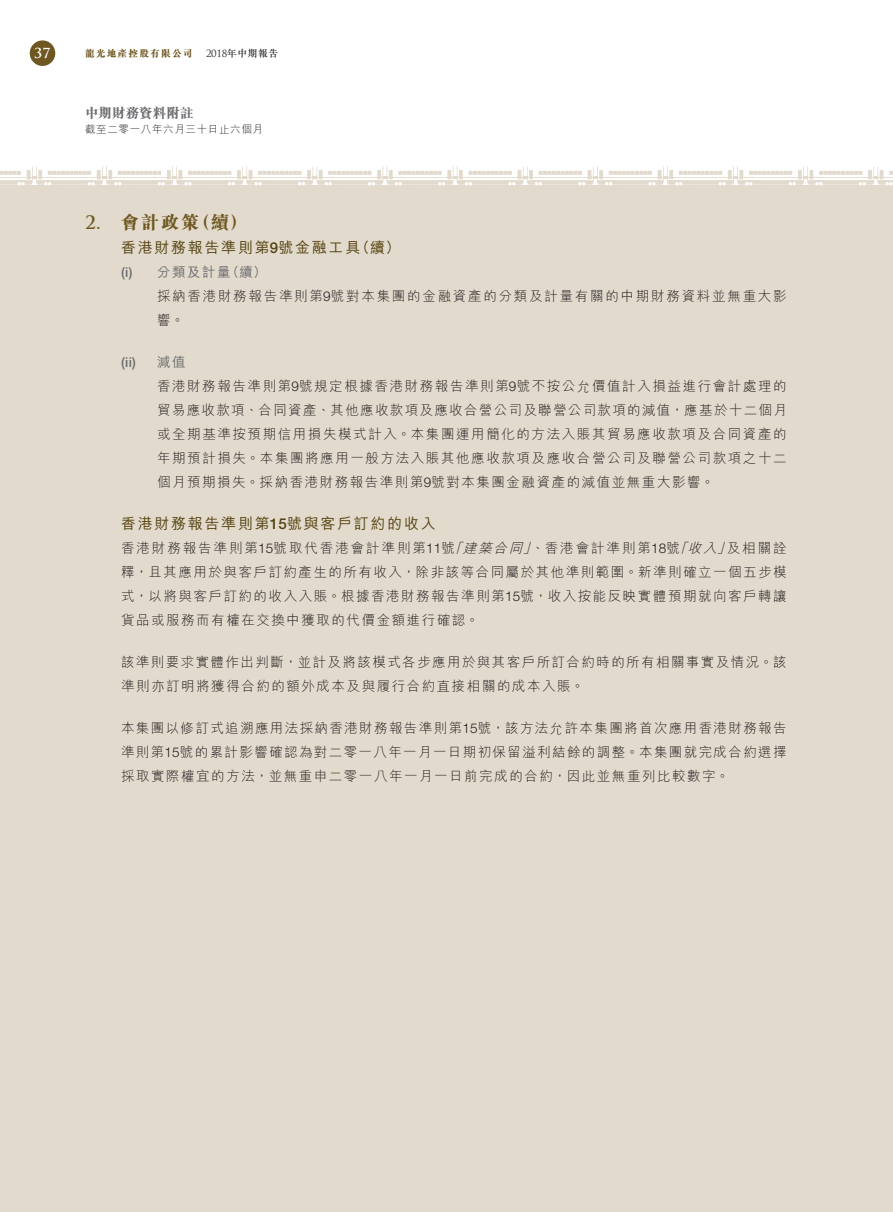
<style>
.page{position:relative;width:893px;height:1212px;background:#fff}
.page>*{position:absolute;margin:0;border:0;box-sizing:border-box;transform-origin:0 0}
._03_H1{font:800 18px "M Sung HK";color:#6e5721}
._03_H1-2{font:700 18px "Trajan Pro";color:#6e5721}
._04___H2{font:500 15px "M Hei HK";letter-spacing:.115em;color:#554211}
._12___P2{font:300 13.5px/24px "M Hei HK";letter-spacing:.115em;color:#231f20}
._13_____P4{font:300 13.5px/24px "M Hei HK";letter-spacing:.12em;color:#231f20}
._12___P2-2{font:300 13.5px "M Hei HK";letter-spacing:.145em;color:#231f20}
._05_____H3{font:500 13.5px "M Hei HK";letter-spacing:.115em;color:#6c6d70}
.t1{font:800 13.5px "M Sung HK";letter-spacing:.005em;color:#6c6d70}
._05_____H3-2{font:500 13.5px "Helvetica Neue LT Std";color:#6c6d70}
._12___P2-3{font:italic 300 13.5px "M Hei HK";color:#231f20}
.t2{font:700 13.5px "Trajan Pro";color:#fff}
.t3{font:300 10.5px "M Hei HK";letter-spacing:.065em;color:#231f20}
.t4{font:800 9.75px "M Sung HK";letter-spacing:.115em;color:#6e5721}
.t5{font:500 9.75px "M Sung HK";letter-spacing:.065em;color:#231f20}
.s1{font-family:"Trajan Pro";font-weight:400}
.s2{font-family:"Helvetica Neue LT Std"}
.s3{font-style:italic}
</style>
<div class="page">
<div style="left:30px;top:40px;width:25px;height:26px;background:#6e5721;border-radius:50%"></div>
<div style="left:0;top:185px;width:893px;height:1027px;background:#e2dacc"></div>
<svg style="left:0;top:166px;width:893px;height:19px"></svg>
<p class="t2" style="left:34px;top:44px;width:18px">37</p>
<p class="t4" style="left:85px;top:47px;width:109px">龍光地產控股有限公司</p>
<p class="t5" style="left:206px;top:47px;width:74px"><span class="s1">2018</span>年中期報告</p>
<p class="t1" style="left:85px;top:104px;width:110px">中期財務資料附註</p>
<p class="t3" style="left:85px;top:122px;width:180px">截至二零一八年六月三十日止六個月</p>
<p class="_03_H1-2" style="left:85px;top:211px;width:17px">2.</p>
<p class="_03_H1" style="left:121px;top:210px;width:80px">會計政策</p>
<p class="_03_H1" style="left:193px;top:210px;width:56px">（續(</p>
<p class="_04___H2" style="left:121px;top:236px;width:241px">香港財務報告準則第<span class="s2">9</span>號金融工具</p>
<p class="_05_____H3" style="left:226px;top:262px;width:42px">（續(</p>
<p class="_04___H2" style="left:355px;top:236px;width:47px">（續(</p>
<p class="_05_____H3" style="left:157px;top:262px;width:75px">分類及計量</p>
<p class="_05_____H3-2" style="left:121px;top:264px;width:13px">( ) i</p>
<p class="_05_____H3-2" style="left:121px;top:354px;width:16px">(ii)</p>
<p class="_13_____P4" style="left:157px;top:283px;width:631px">採納香港財務報告準則第<span class="s2">9</span>號對本集團的金融資產的分類及計量有關的中期財務資料並無重大影響。</p>
<p class="_05_____H3" style="left:157px;top:352px;width:30px">減值</p>
<p class="_13_____P4" style="left:157px;top:373px;width:631px;text-align:justify">香港財務報告準則第<span class="s2">9</span>號規定根據香港財務報告準則第<span class="s2">9</span>號不按公允價值計入損益進行會計處理的貿易應收款項、合同資產、其他應收款項及應收合營公司及聯營公司款項的減值，應基於十二個月或全期基準按預期信用損失模式計入。本集團運用簡化的方法入賬其貿易應收款項及合同資產的年期預計損失。本集團將應用一般方法入賬其他應收款項及應收合營公司及聯營公司款項之十二個月預期損失。採納香港財務報告準則第<span class="s2">9</span>號對本集團金融資產的減值並無重大影響。</p>
<p class="_04___H2" style="left:121px;top:512px;width:316px">香港財務報告準則第<span class="s2">15</span>號與客戶訂約的收入</p>
<p class="_12___P2" style="left:688px;top:535px;width:101px"><span class="s3">收入</span>及相關詮</p>
<p class="_12___P2" style="left:121px;top:535px;width:667px">香港財務報告準則第<span class="s2">15</span>號取代香港會計準則第<span class="s2">11</span> <span class="s3">「</span>號<br>釋，且其應用於與客戶訂約產生的所有收入，除非該等合同屬於其他準則範圍。新準則確立一個五步模式，以將與客戶訂約的收入入賬。根據香港財務報告準則第<span class="s2">15</span>號，收入按能反映實體預期就向客戶轉讓貨品或服務而有權在交換中獲取的代價金額進行確認。</p>
<p class="_12___P2" style="left:121px;top:649px;width:667px">該準則要求實體作出判斷，並計及將該模式各步應用於與其客戶所訂合約時的所有相關事實及情況。該準則亦訂明將獲得合約的額外成本及與履行合約直接相關的成本入賬。</p>
<p class="_12___P2" style="left:121px;top:715px;width:667px;text-align:justify">本集團以修訂式追溯應用法採納香港財務報告準則第<span class="s2">15</span>號，該方法允許本集團將首次應用香港財務報告準則第<span class="s2">15</span>號的累計影響確認為對二零一八年一月一日期初保留溢利結餘的調整。本集團就完成合約選擇採取實際權宜的方法，並無重申二零一八年一月一日前完成的合約，因此並無重列比較數字。</p>
<p class="_12___P2-2" style="left:523px;top:538px;width:171px"><span class="s3">」</span>、香港會計準則第<span class="s2">18</span> <span class="s3">「</span>號</p>
<p class="_12___P2-3" style="left:463px;top:538px;width:66px">建築合同</p>
<p class="_12___P2-3" style="left:717px;top:538px;width:20px">」</p>
</div>
